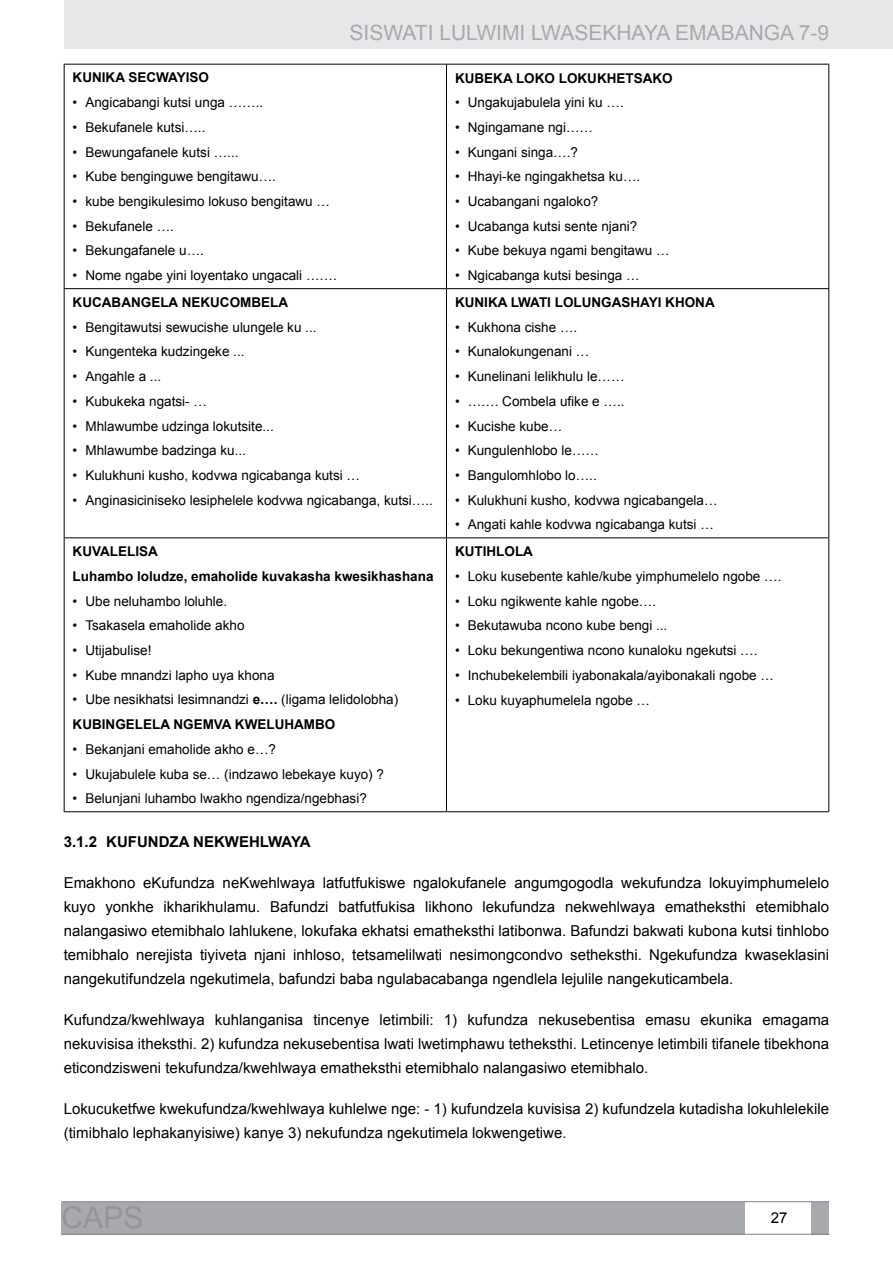
<style>
.page{position:relative;width:893px;height:1263px;background:#fff}
.page>*{position:absolute;margin:0;border:0;box-sizing:border-box;transform-origin:0 0}
.t1{font:21px "Arial";color:#a7a9ac}
.t2{font:15px/24px "Arial";color:#000;text-align:justify}
.t3{font:700 15px "Arial";color:#000}
.t4{font:13.5px/24.8px "Arial";color:#000}
.t5{font:700 13.5px/24.8px "Arial";color:#000}
.s1{font-weight:700}
</style>
<div class="page">
<div style="left:64px;top:0;width:829px;height:49px;background:#e6e7e8"></div>
<div style="left:62px;top:1202px;width:683px;height:32px;background:#a7a9ac"></div>
<div style="left:812px;top:1202px;width:17px;height:32px;background:#a7a9ac"></div>
<hr style="left:62px;top:1234px;width:767px;height:1px;background:#808285">
<hr style="left:62px;top:1201px;width:767px;height:1px;background:#808285">
<hr style="left:64px;top:64px;width:382px;height:1px;background:#000">
<hr style="left:64px;top:65px;width:1px;height:223px;background:#000">
<hr style="left:446px;top:64px;width:383px;height:1px;background:#000">
<hr style="left:446px;top:65px;width:1px;height:223px;background:#000">
<hr style="left:828px;top:65px;width:1px;height:223px;background:#000">
<hr style="left:64px;top:288px;width:382px;height:1px;background:#000">
<hr style="left:64px;top:289px;width:1px;height:248px;background:#000">
<hr style="left:446px;top:288px;width:383px;height:1px;background:#000">
<hr style="left:446px;top:289px;width:1px;height:248px;background:#000">
<hr style="left:828px;top:289px;width:1px;height:248px;background:#000">
<hr style="left:64px;top:537px;width:382px;height:1px;background:#000">
<hr style="left:64px;top:538px;width:1px;height:273px;background:#000">
<hr style="left:446px;top:537px;width:383px;height:1px;background:#000">
<hr style="left:446px;top:538px;width:1px;height:273px;background:#000">
<hr style="left:828px;top:538px;width:1px;height:273px;background:#000">
<hr style="left:64px;top:811px;width:382px;height:1px;background:#000">
<hr style="left:446px;top:811px;width:383px;height:1px;background:#000">
<p class="t5" style="left:73px;top:66px;width:138px">KUNIKA SECWAYISO</p>
<p class="t4" style="left:73px;top:90px;width:192px">• Angicabangi kutsi unga ……..</p>
<p class="t4" style="left:73px;top:115px;width:134px">• Bekufanele kutsi…..</p>
<p class="t4" style="left:73px;top:140px;width:167px">• Bewungafanele kutsi …...</p>
<p class="t4" style="left:73px;top:164px;width:205px">• Kube benginguwe bengitawu….</p>
<p class="t4" style="left:73px;top:189px;width:259px">• kube bengikulesimo lokuso bengitawu …</p>
<p class="t4" style="left:73px;top:214px;width:103px">• Bekufanele ….</p>
<p class="t4" style="left:73px;top:238px;width:133px">• Bekungafanele u….</p>
<p class="t4" style="left:73px;top:263px;width:266px">• Nome ngabe yini loyentako ungacali …….</p>
<h1 class="t1" style="left:350px;top:19px;width:481px">SISWATI LULWIMI LWASEKHAYA EMABANGA 7-9</h1>
<p class="t5" style="left:455px;top:66px;width:219px">KUBEKA LOKO LOKUKHETSAKO</p>
<p class="t4" style="left:455px;top:90px;width:170px">• Ungakujabulela yini ku ….</p>
<p class="t4" style="left:455px;top:115px;width:140px">• Ngingamane ngi……</p>
<p class="t4" style="left:455px;top:140px;width:125px">• Kungani singa….?</p>
<p class="t4" style="left:455px;top:164px;width:187px">• Hhayi-ke ngingakhetsa ku….</p>
<p class="t4" style="left:455px;top:189px;width:145px">• Ucabangani ngaloko?</p>
<p class="t4" style="left:455px;top:214px;width:184px">• Ucabanga kutsi sente njani?</p>
<p class="t4" style="left:455px;top:238px;width:216px">• Kube bekuya ngami bengitawu …</p>
<p class="t4" style="left:455px;top:263px;width:186px">• Ngicabanga kutsi besinga …</p>
<p class="t5" style="left:73px;top:290px;width:217px">KUCABANGELA NEKUCOMBELA</p>
<p class="t4" style="left:73px;top:315px;width:245px">• Bengitawutsi sewucishe ulungele ku ...</p>
<p class="t4" style="left:73px;top:339px;width:173px">• Kungenteka kudzingeke ...</p>
<p class="t4" style="left:73px;top:364px;width:90px">• Angahle a ...</p>
<p class="t4" style="left:73px;top:389px;width:136px">• Kubukeka ngatsi- …</p>
<p class="t4" style="left:73px;top:414px;width:203px">• Mhlawumbe udzinga lokutsite...</p>
<p class="t4" style="left:73px;top:438px;width:175px">• Mhlawumbe badzinga ku...</p>
<p class="t4" style="left:73px;top:463px;width:289px">• Kulukhuni kusho, kodvwa ngicabanga kutsi …</p>
<p class="t4" style="left:73px;top:488px;width:362px">• Anginasiciniseko lesiphelele kodvwa ngicabanga, kutsi…..</p>
<p class="t5" style="left:73px;top:539px;width:362px">KUVALELISA<br>Luhambo loludze, emaholide kuvakasha kwesikhashana</p>
<p class="t4" style="left:73px;top:589px;width:156px">• Ube neluhambo loluhle.</p>
<p class="t4" style="left:73px;top:613px;width:173px">• Tsakasela emaholide akho</p>
<p class="t4" style="left:73px;top:638px;width:80px">• Utijabulise!</p>
<p class="t4" style="left:73px;top:663px;width:203px">• Kube mnandzi lapho uya khona</p>
<p class="t4" style="left:73px;top:687px;width:327px">• Ube nesikhatsi lesimnandzi <span class="s1">e….</span> (ligama lelidolobha)<br><span class="s1">KUBINGELELA NGEMVA KWELUHAMBO</span></p>
<p class="t4" style="left:73px;top:737px;width:205px">• Bekanjani emaholide akho e…?</p>
<p class="t4" style="left:73px;top:762px;width:313px">• Ukujabulele kuba se… (indzawo lebekaye kuyo) ?</p>
<p class="t4" style="left:73px;top:786px;width:296px">• Belunjani luhambo lwakho ngendiza/ngebhasi?</p>
<p class="t5" style="left:455px;top:290px;width:261px">KUNIKA LWATI LOLUNGASHAYI KHONA</p>
<p class="t4" style="left:455px;top:315px;width:124px">• Kukhona cishe ….</p>
<p class="t4" style="left:455px;top:339px;width:136px">• Kunalokungenani …</p>
<p class="t4" style="left:455px;top:364px;width:171px">• Kunelinani lelikhulu le……</p>
<p class="t4" style="left:455px;top:389px;width:171px">• ……. Combela ufike e …..</p>
<p class="t4" style="left:455px;top:414px;width:109px">• Kucishe kube…</p>
<p class="t4" style="left:455px;top:438px;width:146px">• Kungulenhlobo le……</p>
<p class="t4" style="left:455px;top:463px;width:143px">• Bangulomhlobo lo…..</p>
<p class="t4" style="left:455px;top:488px;width:264px">• Kulukhuni kusho, kodvwa ngicabangela…</p>
<p class="t4" style="left:455px;top:512px;width:260px">• Angati kahle kodvwa ngicabanga kutsi …</p>
<p class="t5" style="left:455px;top:539px;width:79px">KUTIHLOLA</p>
<p class="t4" style="left:455px;top:564px;width:328px">• Loku kusebente kahle/kube yimphumelelo ngobe ….</p>
<p class="t4" style="left:455px;top:589px;width:203px">• Loku ngikwente kahle ngobe….</p>
<p class="t4" style="left:455px;top:613px;width:214px">• Bekutawuba ncono kube bengi ...</p>
<p class="t4" style="left:455px;top:638px;width:304px">• Loku bekungentiwa ncono kunaloku ngekutsi ….</p>
<p class="t4" style="left:455px;top:663px;width:320px">• Inchubekelembili iyabonakala/ayibonakali ngobe …</p>
<p class="t4" style="left:455px;top:687px;width:197px">• Loku kuyaphumelela ngobe …</p>
<p class="t3" style="left:64px;top:832px;width:248px">3.1.2 KUFUNDZA NEKWEHLWAYA</p>
<p class="t2" style="left:64px;top:871px;width:767px">Emakhono eKufundza neKwehlwaya latfutfukiswe ngalokufanele angumgogodla wekufundza lokuyimphumelelo kuyo yonkhe ikharikhulamu. Bafundzi batfutfukisa likhono lekufundza nekwehlwaya ematheksthi etemibhalo nalangasiwo etemibhalo lahlukene, lokufaka ekhatsi ematheksthi latibonwa. Bafundzi bakwati kubona kutsi tinhlobo temibhalo nerejista tiyiveta njani inhloso, tetsamelilwati nesimongcondvo setheksthi. Ngekufundza kwaseklasini nangekutifundzela ngekutimela, bafundzi baba ngulabacabanga ngendlela lejulile nangekuticambela.</p>
<p class="t2" style="left:64px;top:1008px;width:767px">Kufundza/kwehlwaya kuhlanganisa tincenye letimbili: 1) kufundza nekusebentisa emasu ekunika emagama nekuvisisa itheksthi. 2) kufundza nekusebentisa lwati lwetimphawu tetheksthi. Letincenye letimbili tifanele tibekhona eticondzisweni tekufundza/kwehlwaya ematheksthi etemibhalo nalangasiwo etemibhalo.</p>
<p class="t2" style="left:64px;top:1097px;width:767px">Lokucuketfwe kwekufundza/kwehlwaya kuhlelwe nge: - 1) kufundzela kuvisisa 2) kufundzela kutadisha lokuhlelekile (timibhalo lephakanyisiwe) kanye 3) nekufundza ngekutimela lokwengetiwe.</p>
<p class="t2" style="left:771px;top:1206px;width:18px">27</p>
</div>
